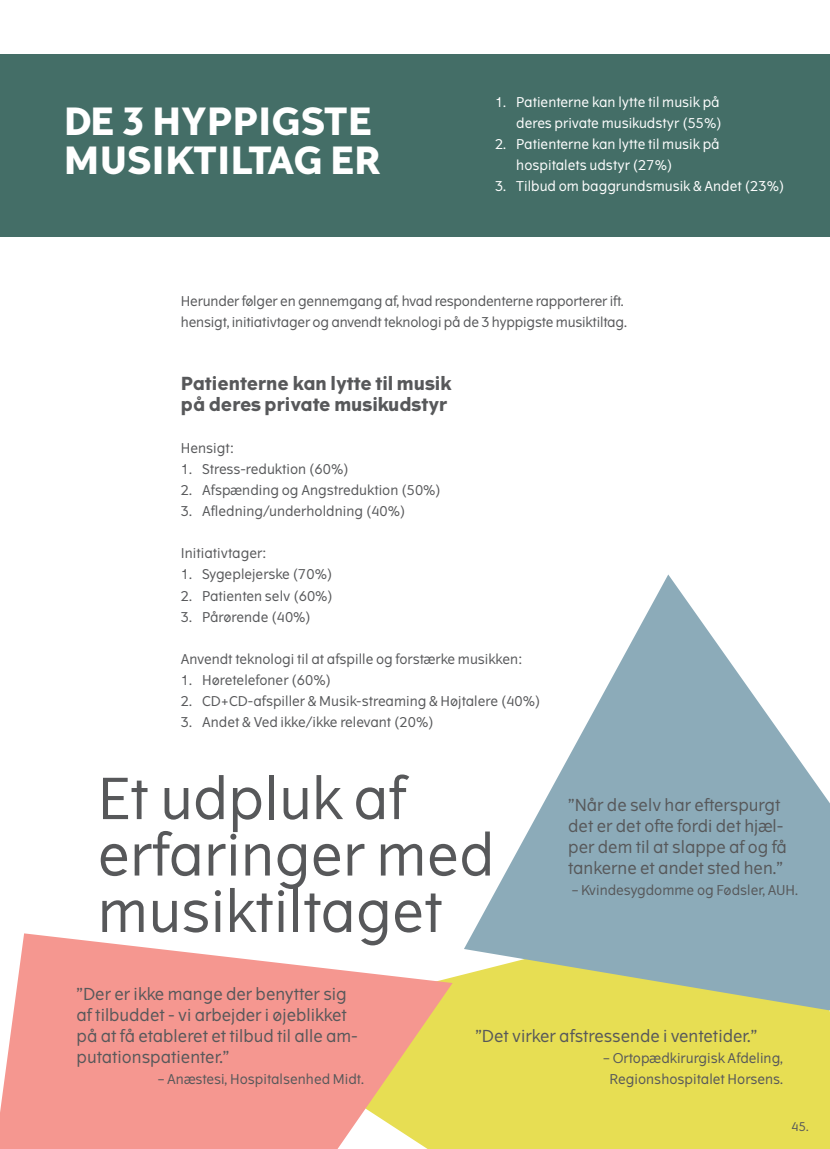
<style>
.page{position:relative;width:830px;height:1149px;background:#fff}
.page>*{position:absolute;margin:0;border:0;box-sizing:border-box;transform-origin:0 0}
.Overskrift{font:56.4px "The Wave";color:#57585a}
.Brød_uden_indryk{font:700 37.5px/39px "The Wave";color:#fff}
.Brød_overskrift_2{font:700 18px "The Wave";color:#57585a}
.Brød_uden_indryk-2{font:16.5px/21px "The Wave";color:#57585a}
.Brød_uden_indryk-3{font:13.5px/21px "The Wave";color:#57585a}
.Brød_uden_indryk-4{font:13.5px "The Wave";color:#fff}
.Brød_overskrift_2-2{font:13.5px "The Wave";color:#57585a}
.t1{font:12px "The Wave";color:#57585a}
</style>
<div class="page">
<div style="left:452px;top:974px;width:377px;height:174px;background:#e7de53"></div>
<svg style="left:0;top:933px;width:452px;height:215px;background:#f5ac9c"></svg>
<svg style="left:463px;top:574px;width:366px;height:436px;fill:#8cabb9"></svg>
<div style="left:0;top:54px;width:829px;height:182px;background:#446e67"></div>
<p class="Brød_uden_indryk" style="left:64px;top:103px;width:318px">DE 3 HYPPIGSTE<br>MUSIKTILTAG ER</p>
<p class="Brød_uden_indryk-4" style="left:494px;top:94px;width:226px">1. Patienterne kan lytte til musik på</p>
<p class="Brød_uden_indryk-4" style="left:516px;top:115px;width:207px">deres private musikudstyr (55%)</p>
<p class="Brød_uden_indryk-4" style="left:494px;top:136px;width:226px">2. Patienterne kan lytte til musik på</p>
<p class="Brød_uden_indryk-4" style="left:516px;top:157px;width:158px">hospitalets udstyr (27%)</p>
<p class="Brød_uden_indryk-4" style="left:494px;top:178px;width:291px">3. Tilbud om baggrundsmusik &amp; Andet (23%)</p>
<p class="Brød_uden_indryk-3" style="left:181px;top:291px;width:447px">Herunder følger en gennemgang af, hvad respondenterne rapporterer ift. hensigt, initiativtager og anvendt teknologi på de 3 hyppigste musiktiltag.</p>
<p class="Brød_overskrift_2" style="left:181px;top:372px;width:272px">Patienterne kan lytte til musik</p>
<p class="Brød_overskrift_2" style="left:181px;top:393px;width:268px">på deres private musikudstyr</p>
<p class="Brød_overskrift_2-2" style="left:181px;top:439px;width:55px">Hensigt:</p>
<p class="Brød_uden_indryk-3" style="left:181px;top:459px;width:169px">1. Stress-reduktion (60%)</p>
<p class="Brød_uden_indryk-3" style="left:181px;top:480px;width:262px">2. Afspænding og Angstreduktion (50%)</p>
<p class="Brød_uden_indryk-3" style="left:181px;top:501px;width:226px">3. Afledning/underholdning (40%)</p>
<p class="Brød_uden_indryk-3" style="left:181px;top:543px;width:87px">Initiativtager:</p>
<p class="Brød_uden_indryk-3" style="left:181px;top:564px;width:153px">1. Sygeplejerske (70%)</p>
<p class="Brød_uden_indryk-3" style="left:181px;top:585px;width:154px">2. Patienten selv (60%)</p>
<p class="Brød_uden_indryk-3" style="left:181px;top:606px;width:132px">3. Pårørende (40%)</p>
<p class="Brød_uden_indryk-3" style="left:181px;top:648px;width:343px">Anvendt teknologi til at afspille og forstærke musikken:</p>
<p class="Brød_uden_indryk-3" style="left:181px;top:669px;width:152px">1. Høretelefoner (60%)</p>
<p class="Brød_uden_indryk-3" style="left:181px;top:690px;width:361px">2. CD+CD-afspiller &amp; Musik-streaming &amp; Højtalere (40%)</p>
<p class="Brød_uden_indryk-3" style="left:181px;top:711px;width:254px">3. Andet &amp; Ved ikke/ikke relevant (20%)</p>
<p class="Overskrift" style="left:98px;top:762px;width:309px">Et udpluk af</p>
<p class="Overskrift" style="left:98px;top:818px;width:398px">erfaringer med</p>
<p class="Overskrift" style="left:98px;top:875px;width:346px">musiktiltaget</p>
<p class="Brød_uden_indryk-2" style="left:568px;top:793px;width:220px">”Når de selv har efterspurgt det er det ofte fordi det hjæl&shy;per dem til at slappe af og få tankerne et andet sted hen.”</p>
<p class="Brød_uden_indryk-3" style="left:571px;top:879px;width:228px">– Kvindesygdomme og Fødsler, AUH.</p>
<p class="Brød_uden_indryk-2" style="left:77px;top:982px;width:283px">”Der er ikke mange der benytter sig af tilbuddet - vi arbejder i øjeblikket på at få etableret et tilbud til alle am&shy;putationspatienter.”</p>
<p class="Brød_uden_indryk-3" style="left:158px;top:1068px;width:207px">– Anæstesi, Hospitalsenhed Midt.</p>
<p class="Brød_uden_indryk-2" style="left:475px;top:1024px;width:283px">”Det virker afstressende i ventetider.”</p>
<p class="Brød_uden_indryk-3" style="left:603px;top:1047px;width:181px">– Ortopædkirurgisk Afdeling,</p>
<p class="Brød_uden_indryk-3" style="left:609px;top:1068px;width:175px">Regionshospitalet Horsens.</p>
<p class="t1" style="left:791px;top:1118px;width:19px">45.</p>
</div>
